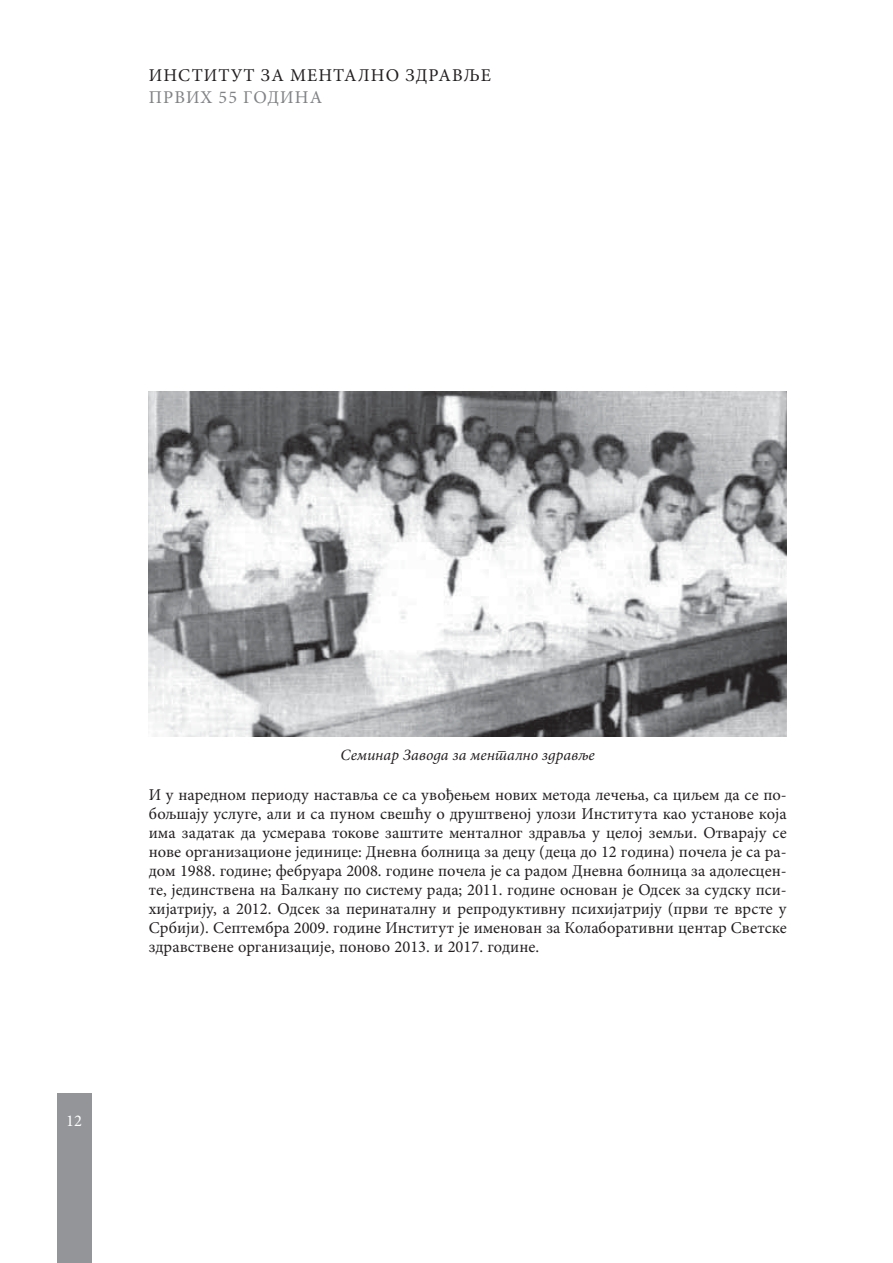
<style>
.page{position:relative;width:893px;height:1263px;background:#fff}
.page>*{position:absolute;margin:0;border:0;box-sizing:border-box;transform-origin:0 0}
.t1{font:18px "Minion Pro";letter-spacing:.06em;color:#231f20}
.t2{font:18px "Minion Pro";letter-spacing:.06em;color:#808285}
.t3{font:16.5px/18.9px "Minion Pro";color:#231f20;text-align:justify}
.t4{font:16.5px "Minion Pro";color:#fff}
.t5{font:italic 15.75px "Minion Pro";color:#231f20}
</style>
<div class="page">
<div style="left:57px;top:1093px;width:34px;height:170px;background:#939598"></div>
<img style="left:149px;top:392px;width:638px;height:344px">
<p class="t1" style="left:149px;top:68px;width:344px">ИНСТИТУТ ЗА МЕНТАЛНО ЗДРАВЉЕ</p>
<p class="t2" style="left:149px;top:90px;width:175px">ПРВИХ 55 ГОДИНА</p>
<p class="t4" style="left:66px;top:1114px;width:17px">12</p>
<p class="t5" style="left:341px;top:749px;width:256px">Семинар Завода за ментално здравље</p>
<p class="t3" style="left:149px;top:787px;width:639px">И у наредном периоду наставља се са увођењем нових метода лечења, са циљем да се по&shy;бољшају услуге, али и са пуном свешћу о друштвеној улози Института као установе која има задатак да усмерава токове заштите менталног здравља у целој земљи. Отварају се нове организационе јединице: Дневна болница за децу (деца до 12 година) почела је са ра&shy;дом 1988. године; фебруара 2008. године почела је са радом Дневна болница за адолесцен&shy;те, јединствена на Балкану по систему рада; 2011. године основан је Одсек за судску пси&shy;хијатрију, а 2012. Одсек за перинаталну и репродуктивну психијатрију (први те врсте у Србији). Септембра 2009. године Институт је именован за Колаборативни центар Светске здравствене организације, поново 2013. и 2017. године.</p>
</div>
